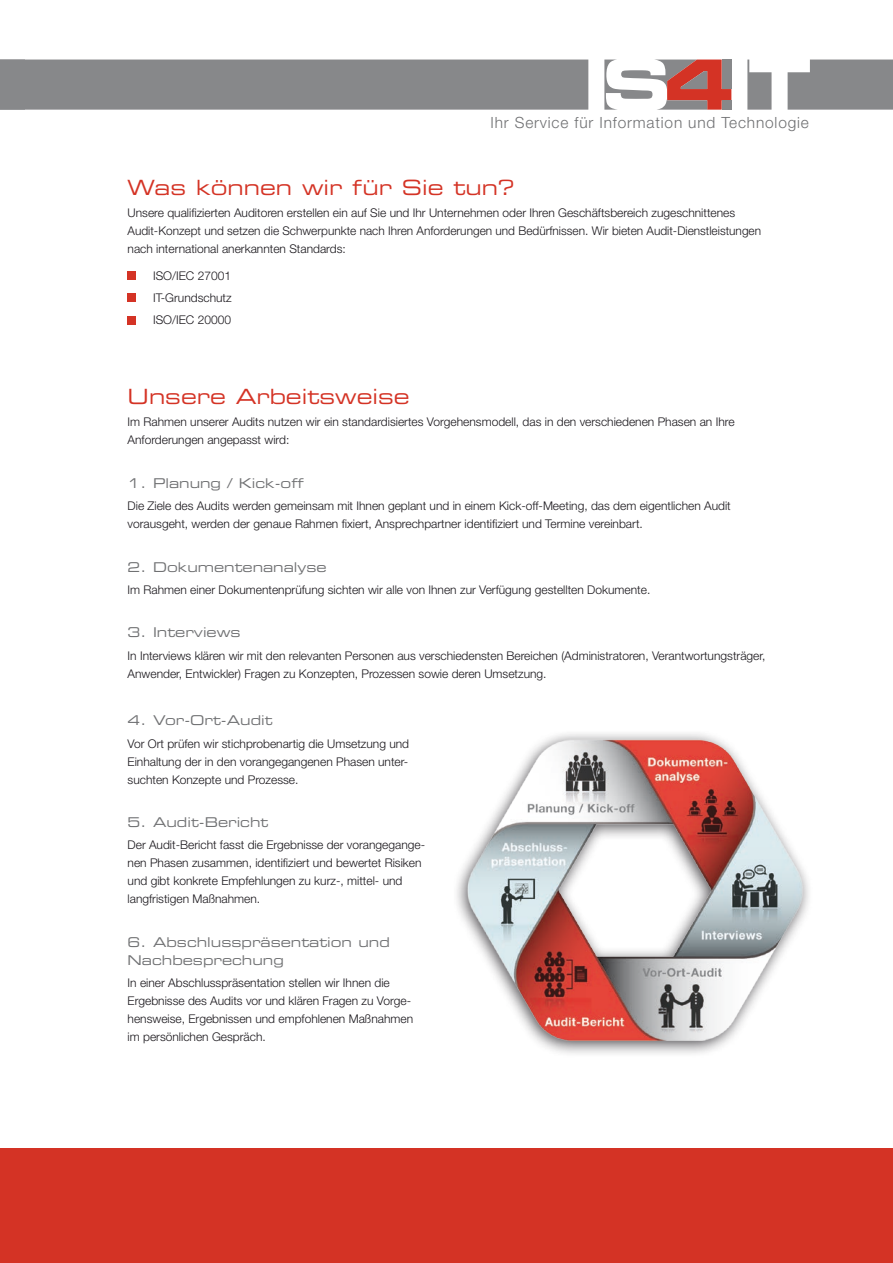
<style>
.page{position:relative;width:893px;height:1263px;background:#fff}
.page>*{position:absolute;margin:0;border:0;box-sizing:border-box;transform-origin:0 0}
.t1{font:21px "Eurostile Extended Two";color:#d43325}
.t2{font:300 15.45px "Helvetica Neue";letter-spacing:.055em;color:#707173}
.t3{font:13.5px/18px "Eurostile Extended Two";color:#707173}
.t4{font:300 12px/18px "Helvetica Neue";color:#1a171c}
</style>
<div class="page">
<svg style="left:788px;top:60px;width:105px;height:50px"></svg>
<svg style="left:747px;top:60px;width:24px;height:50px"></svg>
<svg style="left:604px;top:60px;width:127px;height:50px"></svg>
<div style="left:0;top:60px;width:588px;height:50px;background:#87888a"></div>
<div style="left:0;top:1148px;width:893px;height:115px;background:#d43325"></div>
<div style="left:128px;top:271px;width:8px;height:9px;background:#d43325"></div>
<div style="left:128px;top:294px;width:8px;height:8px;background:#d43325"></div>
<div style="left:128px;top:316px;width:8px;height:8px;background:#d43325"></div>
<img style="left:456px;top:733px;width:353px;height:321px">
<p class="t2" style="left:490px;top:113px;width:320px">Ihr Service für Information und Technologie</p>
<h1 class="t1" style="left:128px;top:173px;width:388px">Was können wir für Sie tun?</h1>
<p class="t4" style="left:128px;top:204px;width:635px">Unsere qualifizierten Auditoren erstellen ein auf Sie und Ihr Unternehmen oder Ihren Geschäftsbereich zugeschnittenes<br>Audit-Konzept und setzen die Schwerpunkte nach Ihren Anforderungen und Bedürfnissen. Wir bieten Audit-Dienstleistungen nach international anerkannten Standards:</p>
<p class="t4" style="left:153px;top:264px;width:80px;line-height:22.2px;text-align:justify">ISO/IEC 27001<br>IT-Grundschutz ISO/IEC 20000</p>
<h1 class="t1" style="left:128px;top:382px;width:283px">Unsere Arbeitsweise</h1>
<p class="t4" style="left:128px;top:413px;width:609px">Im Rahmen unserer Audits nutzen wir ein standardisiertes Vorgehensmodell, das in den verschiedenen Phasen an Ihre<br>Anforderungen angepasst wird:</p>
<p class="t3" style="left:128px;top:474px;width:178px">1. Planung / Kick-off</p>
<p class="t4" style="left:128px;top:496px;width:605px">Die Ziele des Audits werden gemeinsam mit Ihnen geplant und in einem Kick-off-Meeting, das dem eigentlichen Audit vorausgeht, werden der genaue Rahmen fixiert, Ansprechpartner identifiziert und Termine vereinbart.</p>
<p class="t3" style="left:128px;top:557px;width:200px">2. Dokumentenanalyse</p>
<p class="t4" style="left:128px;top:580px;width:524px">Im Rahmen einer Dokumentenprüfung sichten wir alle von Ihnen zur Verfügung gestellten Dokumente.</p>
<p class="t3" style="left:128px;top:623px;width:115px">3. Interviews</p>
<p class="t4" style="left:128px;top:646px;width:639px">In Interviews klären wir mit den relevanten Personen aus verschiedensten Bereichen (Administratoren, Verantwortungsträger,<br>Anwender, Entwickler) Fragen zu Konzepten, Prozessen sowie deren Umsetzung.</p>
<p class="t3" style="left:128px;top:711px;width:147px">4. Vor-Ort-Audit</p>
<p class="t4" style="left:128px;top:734px;width:283px;text-align:justify">Vor Ort prüfen wir stichprobenartig die Umsetzung und Einhaltung der in den vorangegangenen Phasen unter&shy;suchten Konzepte und Prozesse.</p>
<p class="t3" style="left:128px;top:813px;width:142px">5. Audit-Bericht</p>
<p class="t4" style="left:128px;top:836px;width:299px">Der Audit-Bericht fasst die Ergebnisse der vorangegange&shy;nen Phasen zusammen, identifiziert und bewertet Risiken und gibt konkrete Empfehlungen zu kurz-, mittel- und langfristigen Maßnahmen.</p>
<p class="t3" style="left:128px;top:933px;width:264px">6. Abschlusspräsentation und<br>Nachbesprechung</p>
<p class="t4" style="left:128px;top:973px;width:287px">In einer Abschlusspräsentation stellen wir Ihnen die Ergebnisse des Audits vor und klären Fragen zu Vorge&shy;hensweise, Ergebnissen und empfohlenen Maßnahmen im persönlichen Gespräch.</p>
</div>
